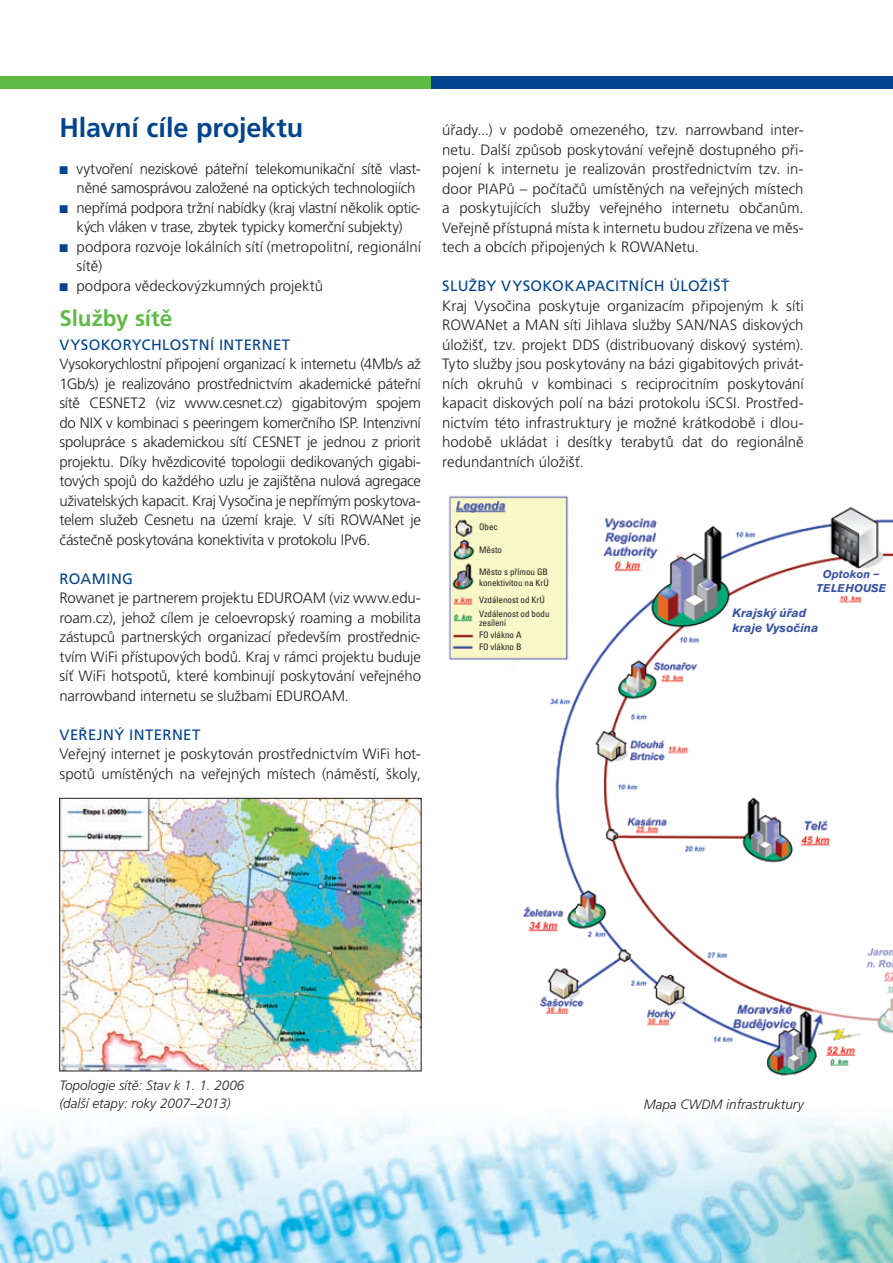
<style>
.page{position:relative;width:893px;height:1263px;background:#fff}
.page>*{position:absolute;margin:0;border:0;box-sizing:border-box;transform-origin:0 0}
.t1{font:700 27px "Frutiger CE";letter-spacing:-.005em;color:#02448d}
.t2{font:700 22.5px "Frutiger CE";letter-spacing:-.005em;color:#60bb46}
.t3{font:300 15px/19.5px "Frutiger CE";letter-spacing:-.01em;color:#231f20;text-align:justify}
.t4{font:15px "Frutiger CE";letter-spacing:.025em;color:#02448d}
.t5{font:italic 300 13.5px/18px "Frutiger CE";color:#231f20}
.t6{font:italic 700 12px/14.4px "Akzidenz Grotesk BECE";color:#3954a4}
.t7{font:italic 700 11.25px/13.5px "Akzidenz Grotesk BECE";color:#3954a4;text-align:center}
.t8{font:11.25px "Zapf Dingbats ITC";color:#02448d}
.t9{font:condensed 9px/10.8px "Univers CE";color:#231f20}
</style>
<div class="page">
<div style="left:0;top:77px;width:432px;height:12px;background:#60bb46"></div>
<div style="left:432px;top:77px;width:461px;height:12px;background:#02448d"></div>
<img style="left:0;top:1115px;width:893px;height:148px">
<img style="left:448px;top:495px;width:445px;height:581px">
<div style="left:813px;top:570px;width:80px;height:24px;background:#fff"></div>
<img style="left:62px;top:800px;width:357px;height:269px">
<svg style="left:60px;top:1196px;width:7px;height:11px"></svg>
<h1 class="t1" style="left:60px;top:112px;width:245px">Hlavní cíle projektu</h1>
<p class="t3" style="left:77px;top:159px;width:346px;text-align:left">vytvoření neziskové páteřní telekomunikační sítě vlast&shy;něné samosprávou založené na optických technologiích nepřímá podpora tržní nabídky (kraj vlastní několik optic&shy;kých vláken v trase, zbytek typicky komerční subjekty) podpora rozvoje lokálních sítí (metropolitní, regionální sítě)<br>podpora vědeckovýzkumných projektů</p>
<h2 class="t2" style="left:60px;top:305px;width:114px">Služby sítě</h2>
<p class="t4" style="left:60px;top:336px;width:232px">VYSOKORYCHLOSTNÍ INTERNET</p>
<p class="t3" style="left:60px;top:354px;width:363px">Vysokorychlostní připojení organizací k internetu (4Mb/s až 1Gb/s) je realizováno prostřednictvím akademické páteřní sítě CESNET2 (viz www.cesnet.cz) gigabitovým spojem do NIX v kombinaci s peeringem komerčního ISP. Intenzivní spolupráce s akademickou sítí CESNET je jednou z priorit projektu. Díky hvězdicovité topologii dedikovaných gigabi&shy;tových spojů do každého uzlu je zajištěna nulová agregace uživatelských kapacit. Kraj Vysočina je nepřímým poskytova&shy;telem služeb Cesnetu na území kraje. V síti ROWANet je částečně poskytována konektivita v protokolu IPv6.</p>
<p class="t4" style="left:60px;top:570px;width:75px">ROAMING</p>
<p class="t3" style="left:60px;top:588px;width:363px">Rowanet je partnerem projektu EDUROAM (viz www.edu&shy;roam.cz), jehož cílem je celoevropský roaming a mobilita zástupců partnerských organizací především prostřednic&shy;tvím WiFi přístupových bodů. Kraj v rámci projektu buduje síť WiFi hotspotů, které kombinují poskytování veřejného narrowband internetu se službami EDUROAM.</p>
<p class="t4" style="left:60px;top:726px;width:143px">VEŘEJNÝ INTERNET</p>
<p class="t3" style="left:60px;top:744px;width:363px">Veřejný internet je poskytován prostřednictvím WiFi hot&shy;spotů umístěných na veřejných místech (náměstí, školy,</p>
<p class="t8" style="left:60px;top:164px;width:10px">■</p>
<p class="t8" style="left:60px;top:203px;width:10px">■</p>
<p class="t8" style="left:60px;top:242px;width:10px">■</p>
<p class="t8" style="left:60px;top:281px;width:10px">■</p>
<p class="t3" style="left:442px;top:120px;width:363px">úřady...) v podobě omezeného, tzv. narrowband inter&shy;netu. Další způsob poskytování veřejně dostupného při&shy;pojení k internetu je realizován prostřednictvím tzv. in&shy;door PIAPů – počítačů umístěných na veřejných místech a poskytujících služby veřejného internetu občanům.<br>Veřejně přístupná místa k internetu budou zřízena ve měs&shy;tech a obcích připojených k ROWANetu.</p>
<p class="t4" style="left:442px;top:277px;width:289px">SLUŽBY VYSOKOKAPACITNÍCH ÚLOŽIŠŤ</p>
<p class="t3" style="left:442px;top:296px;width:363px">Kraj Vysočina poskytuje organizacím připojeným k síti ROWANet a MAN síti Jihlava služby SAN/NAS diskových úložišť, tzv. projekt DDS (distribuovaný diskový systém).<br>Tyto služby jsou poskytovány na bázi gigabitových privát&shy;ních okruhů v kombinaci s reciprocitním poskytování kapacit diskových polí na bázi protokolu iSCSI. Prostřed&shy;nictvím této infrastruktury je možné krátkodobě i dlou&shy;hodobě ukládat i desítky terabytů dat do regionálně redundantních úložišť.</p>
<p class="t9" style="left:479px;top:522px;width:20px">Obec</p>
<p class="t9" style="left:479px;top:567px;width:71px">Město s přímou GB konektivitou na KrÚ</p>
<p class="t9" style="left:479px;top:545px;width:24px">Město</p>
<p class="t7" style="left:816px;top:568px;width:72px">Optokon –<br>TELEHOUSE</p>
<p class="t9" style="left:479px;top:593px;width:72px;line-height:14.1px">Vzdálenost od KrÚ<br>Vzdálenost od bodu</p>
<p class="t9" style="left:479px;top:616px;width:44px;line-height:12.8px">zesílení<br>FO vlákno A</p>
<p class="t9" style="left:479px;top:641px;width:44px">FO vlákno B</p>
<p class="t6" style="left:732px;top:606px;width:88px">Krajský úřad kraje Vysočina</p>
<p class="t5" style="left:60px;top:1076px;width:186px">Topologie sítě: Stav k 1. 1. 2006 (další etapy: roky 2007–2013)</p>
<p class="t5" style="left:644px;top:1095px;width:161px">Mapa CWDM infrastruktury</p>
</div>
